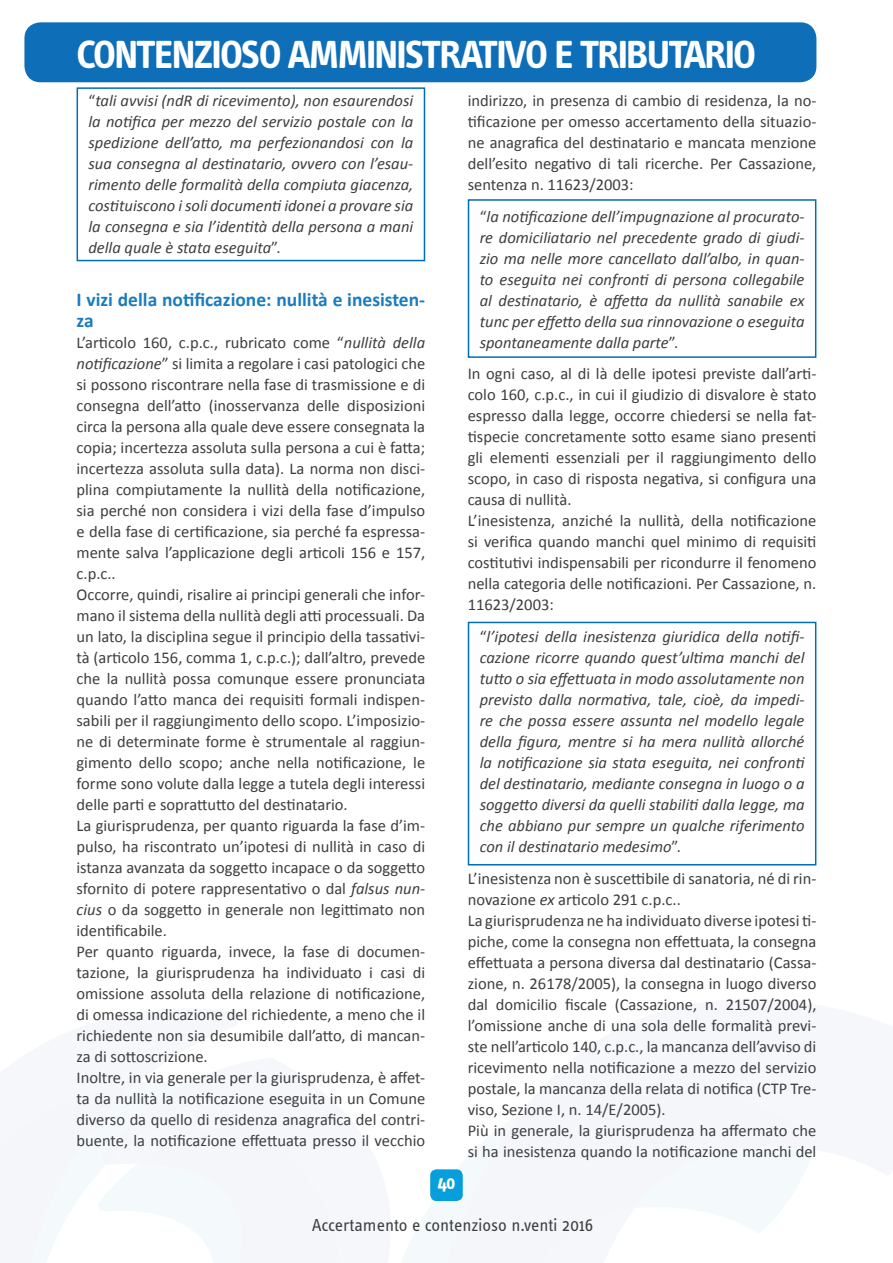
<style>
.page{position:relative;width:893px;height:1263px;background:#fff}
.page>*{position:absolute;margin:0;border:0;box-sizing:border-box;transform-origin:0 0}
.t1{font:700 40.5px "Info Text OT";letter-spacing:-.045em;color:#fff}
.TITOLO_paragrafo{font:700 19.5px/21px "Calibri";color:#1a7cbe}
.t2{font:700 19.5px "Info Text OT";color:#fff}
.t3{font:18px "Info Text OT";letter-spacing:-.005em;color:#3e3e3f}
.CORPO_TESTO{font:16.5px/21px "Calibri";color:#3e3e3f;text-align:justify}
.testo_box_chiaro{font:italic 16.5px/21px "Calibri";color:#3e3e3f;text-align:justify}
.s1{font-style:normal}
.s2{font-style:italic}
</style>
<div class="page">
<svg style="left:401px;top:1083px;width:413px;height:180px;fill:#f4f7fa"></svg>
<svg style="left:0;top:1082px;width:340px;height:181px"></svg>
<div style="left:430px;top:1169px;width:33px;height:32px;background:#069edb;border-radius:6px"></div>
<div style="left:24px;top:22px;width:792px;height:60px;background:#0f6eb8;border-radius:16px"></div>
<div style="left:77px;top:87px;width:348px;height:174px;border:2px solid #006eb7"></div>
<div style="left:468px;top:199px;width:348px;height:159px;border:2px solid #006eb7"></div>
<div style="left:468px;top:622px;width:348px;height:243px;border:2px solid #006eb7"></div>
<h1 class="t1" style="left:77px;top:30px;width:681px">CONTENZIOSO AMMINISTRATIVO E TRIBUTARIO</h1>
<p class="testo_box_chiaro" style="left:88px;top:89px;width:326px"><span class="s1">“</span>tali avvisi (ndR di ricevimento), non esaurendosi la notifica per mezzo del servizio postale con la spedizione dell’atto, ma perfezionandosi con la sua consegna al destinatario, ovvero con l’esau&shy;rimento delle formalità della compiuta giacenza, costituiscono i soli documenti idonei a provare sia la consegna e sia l’identità della persona a mani della quale è stata eseguita<span class="s1">”.</span></p>
<p class="TITOLO_paragrafo" style="left:77px;top:289px;width:350px">I vizi della notificazione: nullità e inesisten&shy;za</p>
<p class="CORPO_TESTO" style="left:77px;top:332px;width:350px">L’articolo 160, c.p.c., rubricato come “<span class="s2">nullità della notificazione</span>” si limita a regolare i casi patologici che si possono riscontrare nella fase di trasmissione e di consegna dell’atto (inosservanza delle disposizioni circa la persona alla quale deve essere consegnata la copia; incertezza assoluta sulla persona a cui è fatta; incertezza assoluta sulla data). La norma non disci&shy;plina compiutamente la nullità della notificazione, sia perché non considera i vizi della fase d’impulso e della fase di certificazione, sia perché fa espressa&shy;mente salva l’applicazione degli articoli 156 e 157, c.p.c..</p>
<p class="CORPO_TESTO" style="left:77px;top:584px;width:350px">Occorre, quindi, risalire ai principi generali che infor&shy;mano il sistema della nullità degli atti processuali. Da un lato, la disciplina segue il principio della tassativi&shy;tà (articolo 156, comma 1, c.p.c.); dall’altro, prevede che la nullità possa comunque essere pronunciata quando l’atto manca dei requisiti formali indispen&shy;sabili per il raggiungimento dello scopo. L’imposizio&shy;ne di determinate forme è strumentale al raggiun&shy;gimento dello scopo; anche nella notificazione, le forme sono volute dalla legge a tutela degli interessi delle parti e soprattutto del destinatario.</p>
<p class="CORPO_TESTO" style="left:77px;top:815px;width:350px">La giurisprudenza, per quanto riguarda la fase d’im&shy;pulso, ha riscontrato un’ipotesi di nullità in caso di istanza avanzata da soggetto incapace o da soggetto sfornito di potere rappresentativo o dal <span class="s2">falsus nun&shy;cius</span> o da soggetto in generale non legittimato non identificabile.</p>
<p class="CORPO_TESTO" style="left:77px;top:941px;width:350px">Per quanto riguarda, invece, la fase di documen&shy;tazione, la giurisprudenza ha individuato i casi di omissione assoluta della relazione di notificazione, di omessa indicazione del richiedente, a meno che il richiedente non sia desumibile dall’atto, di mancan&shy;za di sottoscrizione.</p>
<p class="CORPO_TESTO" style="left:77px;top:1067px;width:350px">Inoltre, in via generale per la giurisprudenza, è affet&shy;ta da nullità la notificazione eseguita in un Comune diverso da quello di residenza anagrafica del contri&shy;buente, la notificazione effettuata presso il vecchio</p>
<p class="CORPO_TESTO" style="left:468px;top:90px;width:350px">indirizzo, in presenza di cambio di residenza, la no&shy;tificazione per omesso accertamento della situazio&shy;ne anagrafica del destinatario e mancata menzione dell’esito negativo di tali ricerche. Per Cassazione, sentenza n. 11623/2003:</p>
<p class="testo_box_chiaro" style="left:480px;top:205px;width:326px"><span class="s1">“</span>la notificazione dell’impugnazione al procurato&shy;re domiciliatario nel precedente grado di giudi&shy;zio ma nelle more cancellato dall’albo, in quan&shy;to eseguita nei confronti di persona collegabile al destinatario, è affetta da nullità sanabile ex tunc per effetto della sua rinnovazione o eseguita spontaneamente dalla parte<span class="s1">”.</span></p>
<p class="CORPO_TESTO" style="left:468px;top:363px;width:350px">In ogni caso, al di là delle ipotesi previste dall’arti&shy;colo 160, c.p.c., in cui il giudizio di disvalore è stato espresso dalla legge, occorre chiedersi se nella fat&shy;tispecie concretamente sotto esame siano presenti gli elementi essenziali per il raggiungimento dello scopo, in caso di risposta negativa, si configura una causa di nullità.</p>
<p class="CORPO_TESTO" style="left:468px;top:510px;width:350px">L’inesistenza, anziché la nullità, della notificazione si verifica quando manchi quel minimo di requisiti costitutivi indispensabili per ricondurre il fenomeno nella categoria delle notificazioni. Per Cassazione, n.<br>11623/2003:</p>
<p class="testo_box_chiaro" style="left:480px;top:625px;width:327px"><span class="s1">“</span>l’ipotesi della inesistenza giuridica della notifi&shy;cazione ricorre quando quest’ultima manchi del tutto o sia effettuata in modo assolutamente non previsto dalla normativa, tale, cioè, da impedi&shy;re che possa essere assunta nel modello legale della figura, mentre si ha mera nullità allorché la notificazione sia stata eseguita, nei confronti del destinatario, mediante consegna in luogo o a soggetto diversi da quelli stabiliti dalla legge, ma che abbiano pur sempre un qualche riferimento con il destinatario medesimo<span class="s1">”.</span></p>
<p class="CORPO_TESTO" style="left:468px;top:868px;width:350px">L’inesistenza non è suscettibile di sanatoria, né di rin&shy;novazione <span class="s2">ex</span> articolo 291 c.p.c..</p>
<p class="CORPO_TESTO" style="left:468px;top:910px;width:350px">La giurisprudenza ne ha individuato diverse ipotesi ti&shy;piche, come la consegna non effettuata, la consegna effettuata a persona diversa dal destinatario (Cassa&shy;zione, n. 26178/2005), la consegna in luogo diverso dal domicilio fiscale (Cassazione, n. 21507/2004), l’omissione anche di una sola delle formalità previ&shy;ste nell’articolo 140, c.p.c., la mancanza dell’avviso di ricevimento nella notificazione a mezzo del servizio postale, la mancanza della relata di notifica (CTP Tre&shy;viso, Sezione I, n. 14/E/2005).</p>
<p class="CORPO_TESTO" style="left:468px;top:1120px;width:350px">Più in generale, la giurisprudenza ha affermato che si ha inesistenza quando la notificazione manchi del</p>
<p class="t2" style="left:437px;top:1171px;width:20px">40</p>
<p class="t3" style="left:312px;top:1214px;width:283px">Accertamento e contenzioso n.venti 2016</p>
</div>
